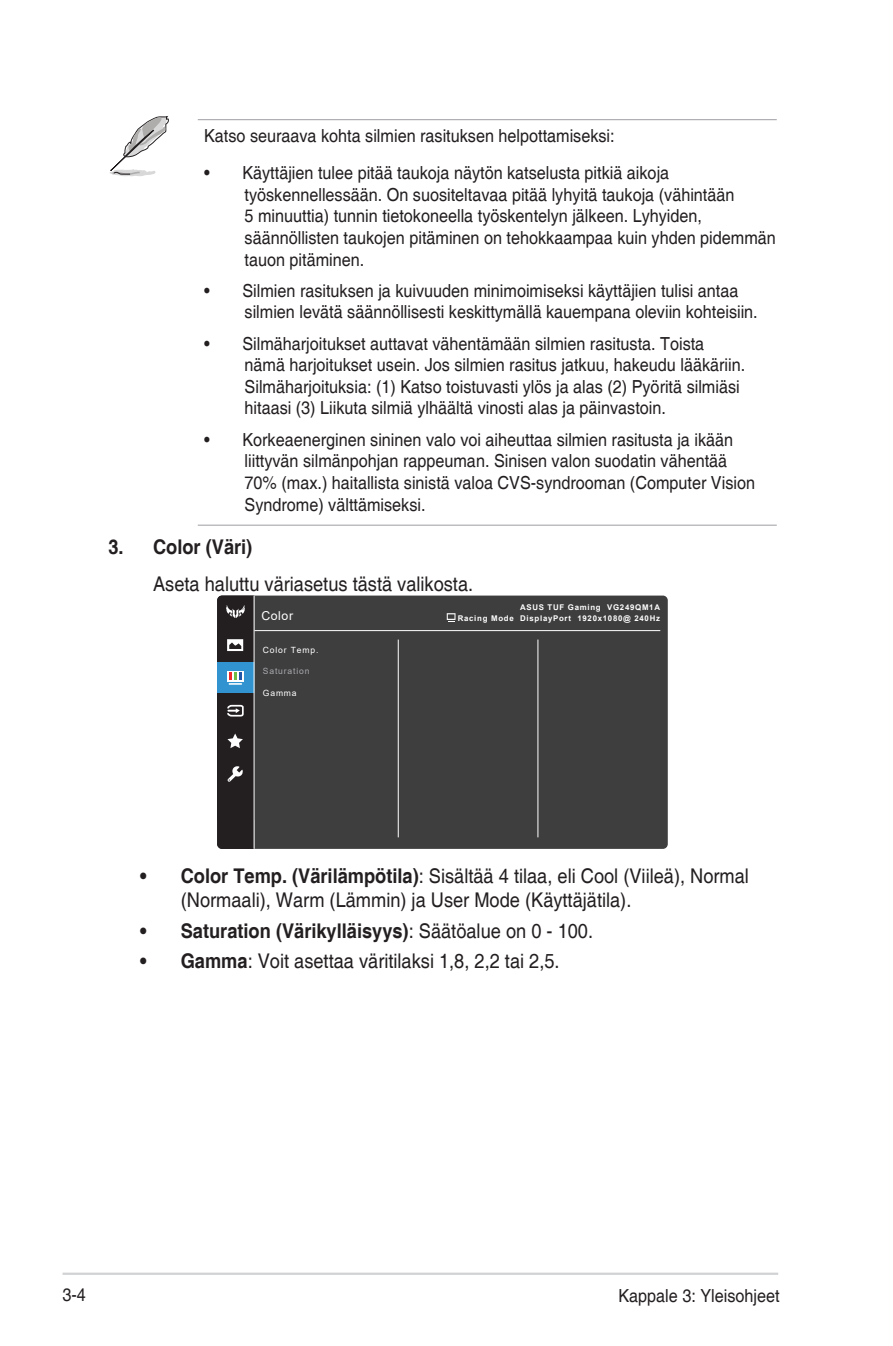
<style>
.page{position:relative;width:893px;height:1346px;background:#fff}
.page>*{position:absolute;margin:0;border:0;box-sizing:border-box;transform-origin:0 0}
.List{font:20.25px/24.3px "Helvetica";color:#231f20;scale:.9 1}
.t1{font:700 20.25px "Helvetica";color:#231f20;scale:.9 1}
.Message_first{font:18px/21.6px "Helvetica";color:#231f20;scale:.9 1}
.t2{font:12.38px "Arial";letter-spacing:.05em;color:#fff}
.t3{font:8.55px "Arial";letter-spacing:.1em;color:#fff}
.t4{font:8.55px "Arial";letter-spacing:.1em;color:#a8a9ad}
.t5{font:700 7.88px "Arial";letter-spacing:.09em;color:#fff}
.s1{font-weight:700}
.s2{font-weight:400}
</style>
<div class="page">
<hr style="left:63px;top:1272px;width:715px;height:3px;background:#d1d2d4">
<hr style="left:198px;top:119px;width:579px;height:1px;background:#a8a9ad">
<hr style="left:198px;top:525px;width:579px;height:1px;background:#a8a9ad">
<svg style="left:109px;top:116px;width:60px;height:60px"></svg>
<div style="left:255px;top:595px;width:413px;height:254px;background:#3e3e3f"></div>
<hr style="left:254px;top:630px;width:406px;height:1px;background:#fff">
<hr style="left:398px;top:639px;width:1px;height:198px;background:#fff">
<hr style="left:538px;top:639px;width:1px;height:198px;background:#fff">
<svg style="left:447px;top:613px;width:8px;height:9px"></svg>
<svg style="left:217px;top:595px;width:37px;height:254px;background:#373d44"></svg>
<p class="Message_first" style="left:204px;top:126px;width:458px">Katso seuraava kohta silmien rasituksen helpottamiseksi:</p>
<p class="Message_first" style="left:245px;top:163px;width:592px;text-indent:-40px">• Käyttäjien tulee pitää taukoja näytön katselusta pitkiä aikoja työskennellessään. On suositeltavaa pitää lyhyitä taukoja (vähintään<br>5 minuuttia) tunnin tietokoneella työskentelyn jälkeen. Lyhyiden, säännöllisten taukojen pitäminen on tehokkaampaa kuin yhden pidemmän tauon pitäminen.</p>
<p class="Message_first" style="left:245px;top:280px;width:572px;text-indent:-40px">• Silmien rasituksen ja kuivuuden minimoimiseksi käyttäjien tulisi antaa silmien levätä säännöllisesti keskittymällä kauempana oleviin kohteisiin.</p>
<p class="Message_first" style="left:245px;top:333px;width:558px;text-indent:-40px">• Silmäharjoitukset auttavat vähentämään silmien rasitusta. Toista nämä harjoitukset usein. Jos silmien rasitus jatkuu, hakeudu lääkäriin.<br>Silmäharjoituksia: (1) Katso toistuvasti ylös ja alas (2) Pyöritä silmiäsi hitaasi (3) Liikuta silmiä ylhäältä vinosti alas ja päinvastoin.</p>
<p class="Message_first" style="left:245px;top:429px;width:569px;text-indent:-40px">• Korkeaenerginen sininen valo voi aiheuttaa silmien rasitusta ja ikään liittyvän silmänpohjan rappeuman. Sinisen valon suodatin vähentää 70% (max.) haitallista sinistä valoa CVS-syndrooman (Computer Vision Syndrome) välttämiseksi.</p>
<p class="t1" style="left:108px;top:534px;width:161px">3. Color (Väri)</p>
<p class="List" style="left:153px;top:572px;width:357px">Aseta haluttu väriasetus tästä valikosta.</p>
<p class="t5" style="left:520px;top:602px;width:141px">ASUS TUF Gaming VG249QM1A</p>
<p class="t2" style="left:261px;top:607px;width:33px">Color</p>
<p class="t5" style="left:458px;top:612px;width:204px">Racing Mode DisplayPort 1920x1080@ 240Hz</p>
<p class="t3" style="left:263px;top:644px;width:57px">Color Temp.</p>
<p class="t4" style="left:263px;top:665px;width:48px">Saturation</p>
<p class="t3" style="left:263px;top:687px;width:35px">Gamma</p>
<p class="List" style="left:181px;top:864px;width:633px;text-indent:-40px"><span class="s1">• Color Temp. (Värilämpötila)</span>: Sisältää 4 tilaa, eli Cool (Viileä), Normal (Normaali), Warm (Lämmin) ja User Mode (Käyttäjätila).</p>
<p class="t1" style="left:140px;top:918px;width:505px">• Saturation (Värikylläisyys)<span class="s2">: Säätöalue on 0 - 100.</span></p>
<p class="List" style="left:140px;top:950px;width:467px"><span class="s1">• Gamma</span>: Voit asettaa väritilaksi 1,8, 2,2 tai 2,5.</p>
<p class="Message_first" style="left:63px;top:1284px;width:28px">3-4</p>
<p class="Message_first" style="left:618px;top:1285px;width:181px">Kappale 3: Yleisohjeet</p>
</div>
